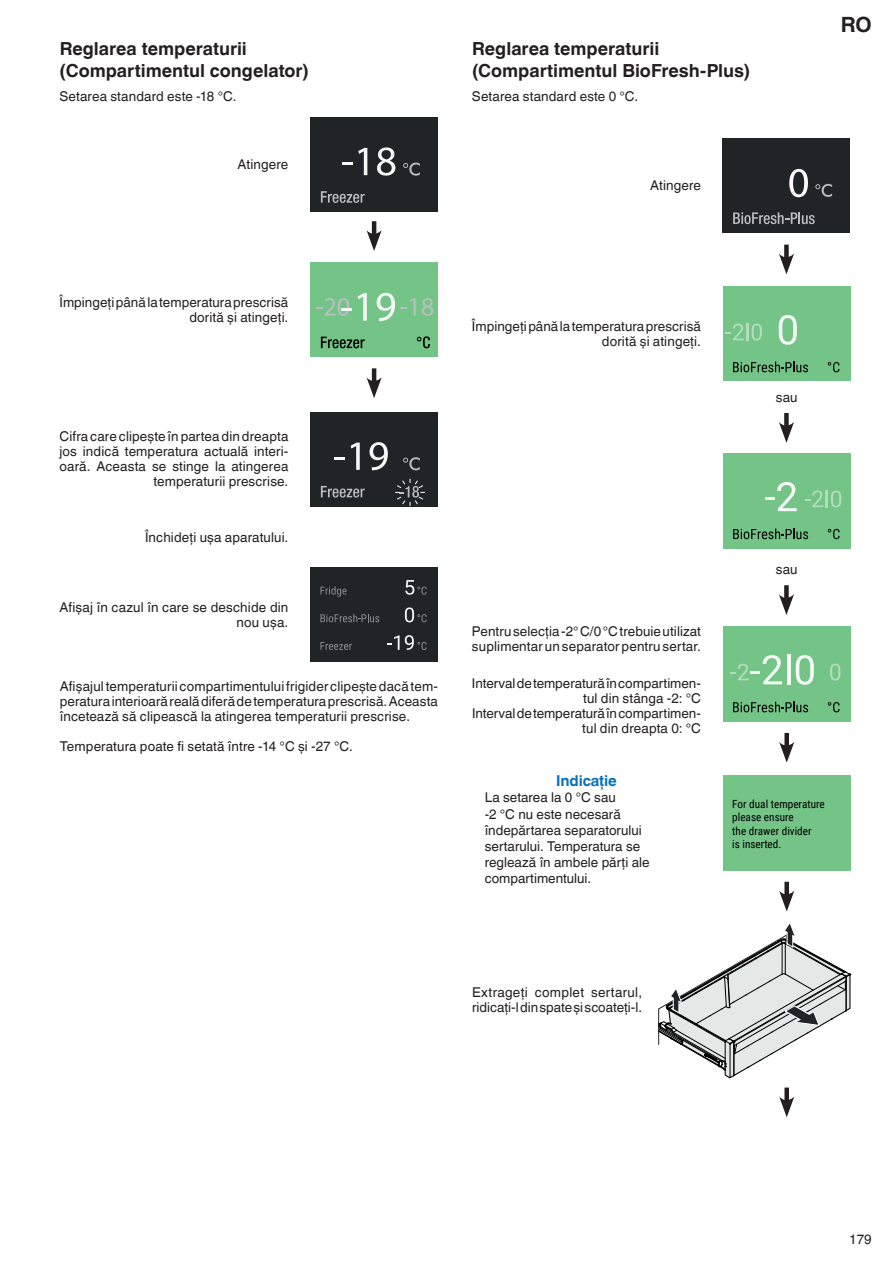
<style>
.page{position:relative;width:893px;height:1263px;background:#fff}
.page>*{position:absolute;margin:0;border:0;box-sizing:border-box;transform-origin:0 0}
.t1{font:700 21px "Helvetica Linotype";color:#231f20}
.t2{font:700 18px/21.6px "Helvetica Linotype";color:#231f20}
.t3{font:700 15px "Helvetica Linotype";letter-spacing:-.01em;color:#0772b9}
.t4{font:13.5px/15px "Helvetica Linotype";letter-spacing:.005em;color:#231f20;text-align:right}
.t5{font:11.25px/13.5px "Roboto Condensed";color:#000001}
</style>
<div class="page">
<div style="left:723px;top:138px;width:127px;height:95px;background:#202425"></div>
<svg style="left:733px;top:212px;width:82px;height:12px"></svg>
<svg style="left:815px;top:184px;width:17px;height:13px"></svg>
<svg style="left:789px;top:169px;width:19px;height:28px"></svg>
<div style="left:723px;top:286px;width:127px;height:95px;background:#74c488"></div>
<svg style="left:733px;top:362px;width:75px;height:10px"></svg>
<svg style="left:828px;top:362px;width:11px;height:10px"></svg>
<svg style="left:779px;top:315px;width:18px;height:30px"></svg>
<svg style="left:726px;top:323px;width:36px;height:17px"></svg>
<div style="left:310px;top:117px;width:128px;height:95px;background:#202425"></div>
<svg style="left:403px;top:163px;width:17px;height:13px"></svg>
<svg style="left:321px;top:191px;width:44px;height:12px"></svg>
<svg style="left:342px;top:148px;width:25px;height:27px"></svg>
<svg style="left:377px;top:147px;width:18px;height:29px"></svg>
<div style="left:310px;top:262px;width:128px;height:95px;background:#74c488"></div>
<svg style="left:321px;top:337px;width:44px;height:11px"></svg>
<svg style="left:417px;top:336px;width:13px;height:12px"></svg>
<svg style="left:316px;top:298px;width:36px;height:18px"></svg>
<svg style="left:358px;top:293px;width:9px;height:28px"></svg>
<svg style="left:377px;top:293px;width:39px;height:28px"></svg>
<svg style="left:422px;top:298px;width:11px;height:18px"></svg>
<div style="left:310px;top:412px;width:128px;height:94px;background:#202425"></div>
<svg style="left:396px;top:479px;width:28px;height:26px"></svg>
<svg style="left:403px;top:457px;width:17px;height:13px"></svg>
<svg style="left:321px;top:486px;width:44px;height:12px"></svg>
<svg style="left:335px;top:457px;width:10px;height:3px"></svg>
<svg style="left:351px;top:443px;width:9px;height:27px"></svg>
<svg style="left:369px;top:442px;width:19px;height:28px"></svg>
<div style="left:310px;top:567px;width:128px;height:95px;background:#202425"></div>
<svg style="left:320px;top:586px;width:27px;height:11px"></svg>
<svg style="left:320px;top:614px;width:59px;height:8px"></svg>
<svg style="left:320px;top:642px;width:32px;height:8px"></svg>
<svg style="left:405px;top:580px;width:22px;height:15px"></svg>
<svg style="left:405px;top:607px;width:22px;height:15px"></svg>
<svg style="left:387px;top:635px;width:40px;height:15px"></svg>
<hr style="left:372px;top:221px;width:4px;height:17px;background:#231f20">
<svg style="left:366px;top:230px;width:16px;height:21px"></svg>
<hr style="left:372px;top:368px;width:4px;height:18px;background:#231f20">
<svg style="left:366px;top:377px;width:16px;height:21px"></svg>
<div style="left:784px;top:245px;width:5px;height:17px;background:#231f20"></div>
<svg style="left:779px;top:254px;width:15px;height:20px"></svg>
<div style="left:784px;top:413px;width:5px;height:17px;background:#231f20"></div>
<svg style="left:779px;top:422px;width:15px;height:21px"></svg>
<div style="left:723px;top:626px;width:127px;height:96px;background:#74c488"></div>
<svg style="left:733px;top:702px;width:75px;height:10px"></svg>
<svg style="left:828px;top:702px;width:12px;height:10px"></svg>
<svg style="left:830px;top:664px;width:10px;height:17px"></svg>
<svg style="left:731px;top:655px;width:51px;height:29px"></svg>
<hr style="left:787px;top:654px;width:3px;height:30px;background:#f4faf6">
<svg style="left:796px;top:655px;width:18px;height:30px"></svg>
<div style="left:784px;top:585px;width:5px;height:17px;background:#231f20"></div>
<svg style="left:779px;top:594px;width:15px;height:21px"></svg>
<div style="left:723px;top:453px;width:127px;height:96px;background:#74c488"></div>
<svg style="left:733px;top:528px;width:75px;height:11px"></svg>
<svg style="left:828px;top:529px;width:12px;height:10px"></svg>
<svg style="left:765px;top:482px;width:32px;height:29px"></svg>
<svg style="left:805px;top:490px;width:36px;height:17px"></svg>
<div style="left:784px;top:733px;width:5px;height:17px;background:#231f20"></div>
<svg style="left:779px;top:742px;width:15px;height:21px"></svg>
<div style="left:723px;top:775px;width:127px;height:96px;background:#74c488"></div>
<div style="left:784px;top:882px;width:5px;height:17px;background:#231f20"></div>
<svg style="left:779px;top:891px;width:15px;height:20px"></svg>
<div style="left:784px;top:1087px;width:5px;height:18px;background:#231f20"></div>
<svg style="left:779px;top:1096px;width:15px;height:21px"></svg>
<svg style="left:658px;top:924px;width:193px;height:154px"></svg>
<h2 class="t2" style="left:60px;top:38px;width:251px">Reglarea temperaturii (Compartimentul congelator)</h2>
<p class="t4" style="left:60px;top:88px;width:178px">Setarea standard este -18 °C.</p>
<p class="t4" style="left:238px;top:157px;width:52px">Atingere</p>
<h2 class="t2" style="left:472px;top:38px;width:280px">Reglarea temperaturii (Compartimentul BioFresh-Plus)</h2>
<p class="t4" style="left:472px;top:88px;width:168px">Setarea standard este 0 °C.</p>
<p class="t4" style="left:650px;top:178px;width:52px">Atingere</p>
<h1 class="t1" style="left:841px;top:13px;width:32px">RO</h1>
<p class="t4" style="left:60px;top:295px;width:230px">Împingeți până la temperatura prescrisă dorită și atingeți.</p>
<p class="t4" style="left:60px;top:429px;width:230px">Cifra care clipește în partea din dreapta jos indică temperatura actuală interi&shy;oară. Aceasta se stinge la atingerea temperaturii prescrise.</p>
<p class="t4" style="left:145px;top:530px;width:145px">Închideţi uşa aparatului.</p>
<p class="t4" style="left:60px;top:599px;width:230px">Afişaj în cazul în care se deschide din nou uşa.</p>
<p class="t4" style="left:60px;top:678px;width:380px;text-align:justify">Afişajul temperaturii compartimentului frigider clipeşte dacă tem&shy;peratura interioară reală diferă de temperatura prescrisă. Aceasta încetează să clipească la atingerea temperaturii prescrise.</p>
<p class="t4" style="left:60px;top:738px;width:295px">Temperatura poate fi setată între -14 °C și -27 °C.</p>
<p class="t4" style="left:472px;top:319px;width:230px">Împingeți până la temperatura prescrisă dorită și atingeți.</p>
<p class="t4" style="left:776px;top:390px;width:23px">sau</p>
<p class="t4" style="left:472px;top:624px;width:230px;text-align:left">Pentru selecția -2° C/0 °C trebuie utilizat suplimentar un separator pentru sertar.</p>
<p class="t4" style="left:472px;top:676px;width:230px">Interval de temperatură în compartimen&shy;tul din stânga -2: °C<br>Interval de temperatură în compartimen&shy;tul din dreapta 0: °C</p>
<p class="t3" style="left:556px;top:772px;width:62px">Indicaţie</p>
<p class="t4" style="left:485px;top:790px;width:166px;line-height:16.2px;text-align:left">La setarea la 0 °C sau<br>-2 °C nu este necesară îndepărtarea separatorului sertarului. Temperatura se reglează în ambele părți ale compartimentului.</p>
<p class="t4" style="left:776px;top:562px;width:23px">sau</p>
<p class="t5" style="left:732px;top:796px;width:94px">For dual temperature please ensure<br>the drawer divider<br>is inserted.</p>
<p class="t4" style="left:472px;top:985px;width:172px;text-align:left">Extrageți complet sertarul, ridicați-l din spate și scoateți-l.</p>
<p class="t4" style="left:849px;top:1231px;width:24px">179</p>
</div>
